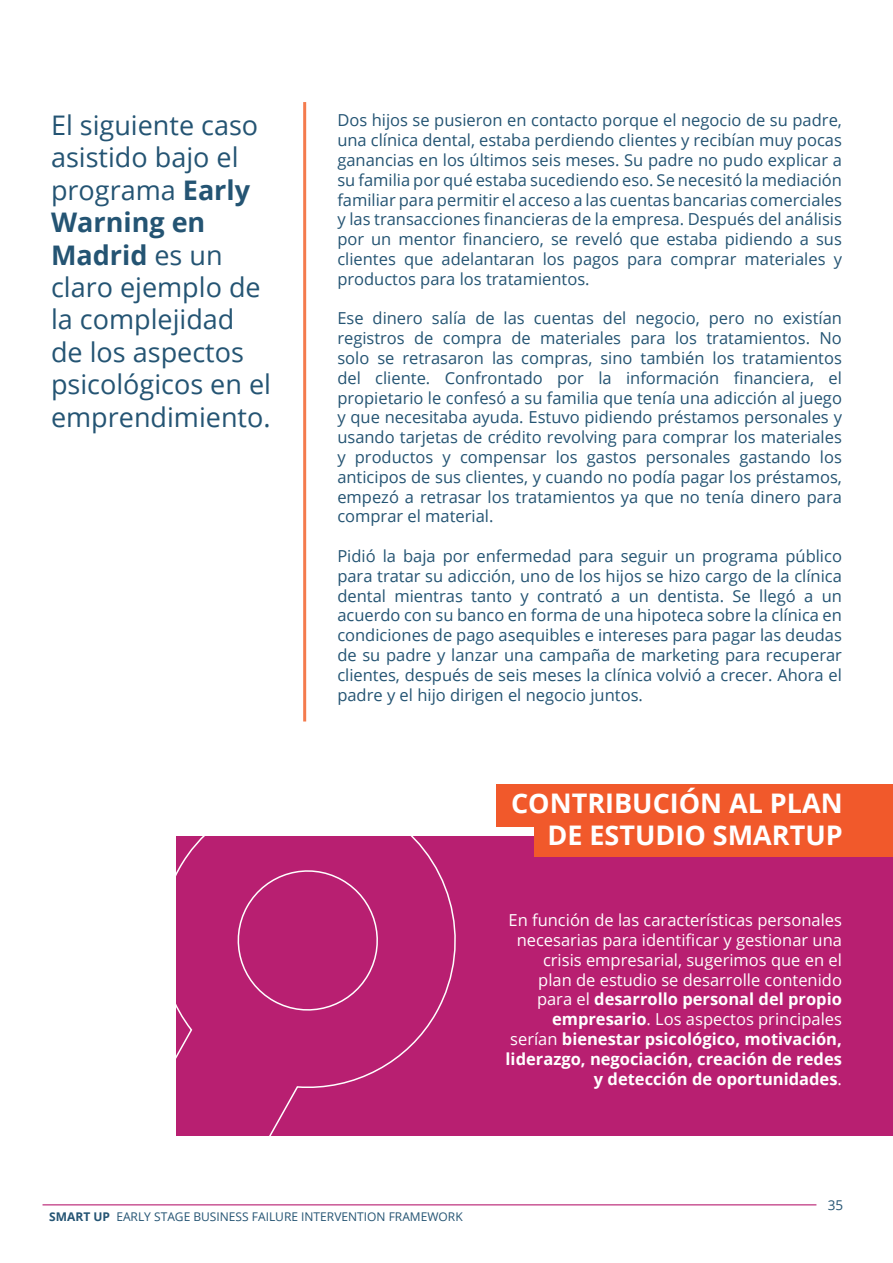
<style>
.page{position:relative;width:893px;height:1263px;background:#fff}
.page>*{position:absolute;margin:0;border:0;box-sizing:border-box;transform-origin:0 0}
.t1{font:27px/32.4px "Open Sans";color:#245473}
.t2{font:700 27px/32.4px "Open Sans";color:#fff;text-align:right}
.t3{font:16.5px/19.8px "Open Sans";color:#245473;text-align:justify}
.t4{font:16.5px/19.8px "Open Sans";color:#fff;text-align:right}
.t5{font:13.5px "Open Sans";color:#245473}
.t6{font:12px "Open Sans";color:#245473}
.s1{font-weight:700}
</style>
<div class="page">
<div style="left:176px;top:836px;width:717px;height:299px;background:#b81f71"></div>
<svg style="left:82px;top:836px;width:396px;height:370px"></svg>
<hr style="left:43px;top:1204px;width:773px;height:1px;background:#b81f71">
<hr style="left:303px;top:102px;width:3px;height:619px;background:#f47b4d">
<div style="left:535px;top:815px;width:358px;height:42px;background:#f1592b"></div>
<div style="left:497px;top:784px;width:396px;height:42px;background:#f1592b"></div>
<p class="t1" style="left:51px;top:108px;width:221px">El siguiente caso asistido bajo el programa <span class="s1">Early<br>Warning en<br>Madrid</span> es un claro ejemplo de la complejidad de los aspectos psicológicos en el emprendimiento.</p>
<p class="t3" style="left:337px;top:110px;width:506px">Dos hijos se pusieron en contacto porque el negocio de su padre, una clínica dental, estaba perdiendo clientes y recibían muy pocas ganancias en los últimos seis meses. Su padre no pudo explicar a su familia por qué estaba sucediendo eso. Se necesitó la mediación familiar para permitir el acceso a las cuentas bancarias comerciales y las transacciones financieras de la empresa. Después del análisis por un mentor financiero, se reveló que estaba pidiendo a sus clientes que adelantaran los pagos para comprar materiales y productos para los tratamientos.</p>
<p class="t3" style="left:337px;top:308px;width:506px">Ese dinero salía de las cuentas del negocio, pero no existían registros de compra de materiales para los tratamientos. No solo se retrasaron las compras, sino también los tratamientos del cliente. Confrontado por la información financiera, el propietario le confesó a su familia que tenía una adicción al juego y que necesitaba ayuda. Estuvo pidiendo préstamos personales y usando tarjetas de crédito revolving para comprar los materiales y productos y compensar los gastos personales gastando los anticipos de sus clientes, y cuando no podía pagar los préstamos, empezó a retrasar los tratamientos ya que no tenía dinero para comprar el material.</p>
<p class="t3" style="left:337px;top:546px;width:506px">Pidió la baja por enfermedad para seguir un programa público para tratar su adicción, uno de los hijos se hizo cargo de la clínica dental mientras tanto y contrató a un dentista. Se llegó a un acuerdo con su banco en forma de una hipoteca sobre la clínica en condiciones de pago asequibles e intereses para pagar las deudas de su padre y lanzar una campaña de marketing para recuperar clientes, después de seis meses la clínica volvió a crecer. Ahora el padre y el hijo dirigen el negocio juntos.</p>
<p class="t2" style="left:511px;top:786px;width:333px">CONTRIBUCIÓN AL PLAN<br>DE ESTUDIO SMARTUP</p>
<p class="t4" style="left:506px;top:910px;width:338px">En función de las características personales necesarias para identificar y gestionar una crisis empresarial, sugerimos que en el plan de estudio se desarrolle contenido para el <span class="s1">desarrollo personal del propio empresario</span>. Los aspectos principales serían <span class="s1">bienestar psicológico, motivación, liderazgo, negociación, creación de redes y detección de oportunidades</span>.</p>
<p class="t5" style="left:828px;top:1196px;width:17px">35</p>
<p class="t6" style="left:49px;top:1209px;width:415px"><span class="s1">SMART UP</span> EARLY STAGE BUSINESS FAILURE INTERVENTION FRAMEWORK</p>
</div>
